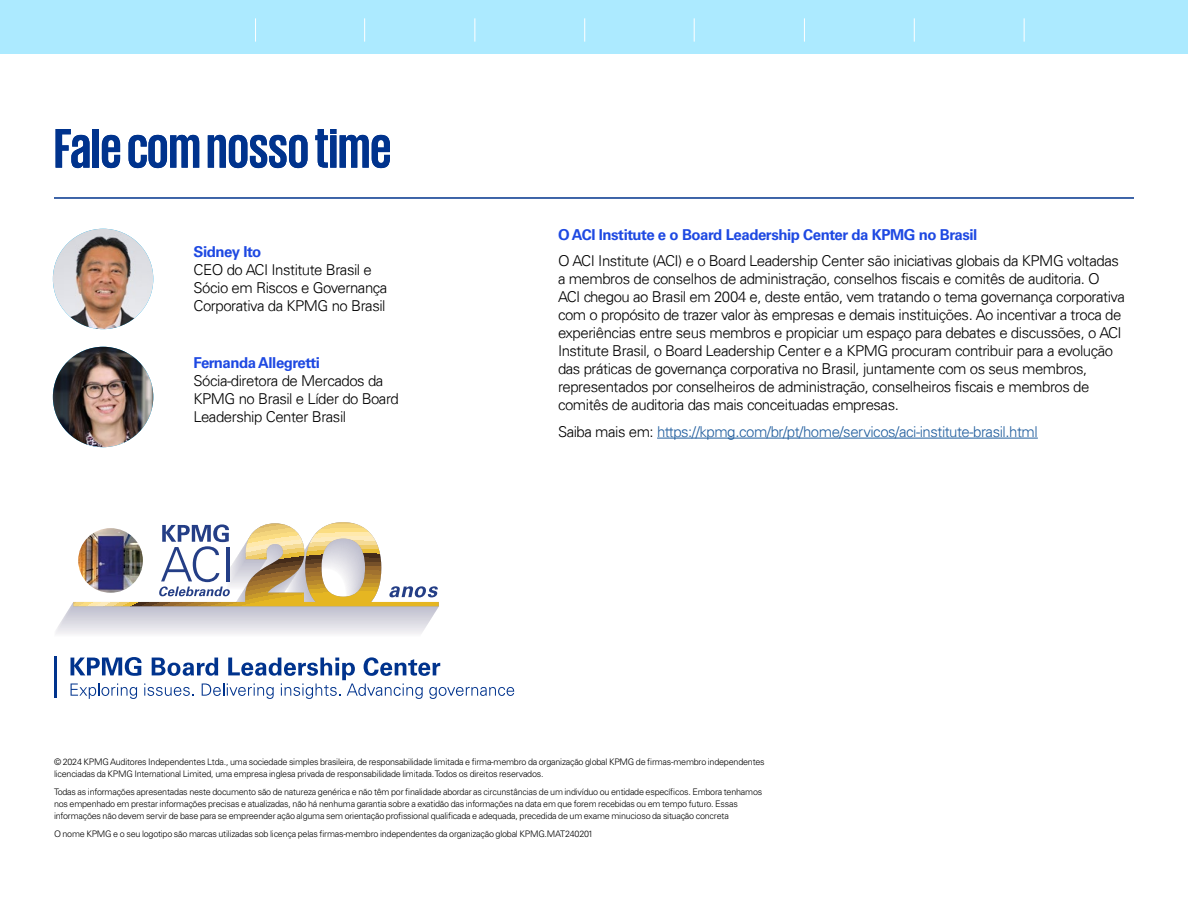
<style>
.page{position:relative;width:1188px;height:918px;background:#fff}
.page>*{position:absolute;margin:0;border:0;box-sizing:border-box;transform-origin:0 0}
.t1{font:700 57px "KPMG";color:#00338d}
.t2{font:300 15px/18px "Univers 45";letter-spacing:-.03em;color:#000}
.t3{font:700 15px "Univers LT Std";letter-spacing:-.03em;color:#1e49e2}
.t4{font:300 15px "Univers 45";letter-spacing:-.03em;color:#215e9e}
.t5{font:300 9px/12px "Univers LT Std";letter-spacing:-.025em;color:#000}
.s1{color:#000}
</style>
<div class="page">
<hr style="left:54px;top:198px;width:1080px;height:1px;background:#00338d">
<svg style="left:70px;top:657px;width:444px;height:42px"></svg>
<hr style="left:54px;top:657px;width:2px;height:41px;background:#00338d">
<hr style="left:657px;top:438px;width:381px;height:1px;background:#215e9e">
<svg style="left:56px;top:522px;width:383px;height:112px"></svg>
<img style="left:78px;top:528px;width:65px;height:65px;border-radius:32px">
<img style="left:53px;top:229px;width:100px;height:100px;border-radius:50px">
<img style="left:53px;top:347px;width:100px;height:100px;border-radius:50px">
<div style="left:0;top:0;width:1188px;height:54px;background:#aceaff"></div>
<svg style="left:255px;top:18px;width:1px;height:24px"></svg>
<svg style="left:364px;top:18px;width:1px;height:24px"></svg>
<svg style="left:475px;top:18px;width:1px;height:24px"></svg>
<svg style="left:584px;top:18px;width:1px;height:24px"></svg>
<svg style="left:694px;top:18px;width:1px;height:24px"></svg>
<svg style="left:804px;top:18px;width:1px;height:24px"></svg>
<svg style="left:914px;top:18px;width:1px;height:24px"></svg>
<svg style="left:1024px;top:18px;width:1px;height:24px"></svg>
<h1 class="t1" style="left:54px;top:120px;width:339px">Fale com nosso time</h1>
<h2 class="t3" style="left:193px;top:243px;width:69px">Sidney Ito</h2>
<h2 class="t2" style="left:193px;top:261px;width:195px">CEO do ACI Institute Brasil e<br>Sócio em Riscos e Governança<br>Corporativa da KPMG no Brasil</h2>
<h2 class="t3" style="left:193px;top:354px;width:128px">Fernanda Allegretti</h2>
<h2 class="t2" style="left:193px;top:372px;width:207px">Sócia-diretora de Mercados da<br>KPMG no Brasil e Líder do Board<br>Leadership Center Brasil</h2>
<h2 class="t3" style="left:558px;top:226px;width:421px">O ACI Institute e o Board Leadership Center da KPMG no Brasil</h2>
<p class="t2" style="left:558px;top:252px;width:568px">O ACI Institute (ACI) e o Board Leadership Center são iniciativas globais da KPMG voltadas a membros de conselhos de administração, conselhos fiscais e comitês de auditoria. O ACI chegou ao Brasil em 2004 e, deste então, vem tratando o tema governança corporativa com o propósito de trazer valor às empresas e demais instituições. Ao incentivar a troca de experiências entre seus membros e propiciar um espaço para debates e discussões, o ACI Institute Brasil, o Board Leadership Center e a KPMG procuram contribuir para a evolução das práticas de governança corporativa no Brasil, juntamente com os seus membros, representados por conselheiros de administração, conselheiros fiscais e membros de comitês de auditoria das mais conceituadas empresas.</p>
<h2 class="t4" style="left:558px;top:422px;width:481px"><span class="s1">Saiba mais em:</span> https://kpmg.com/br/pt/home/servicos/aci-institute-brasil.html</h2>
<p class="t5" style="left:54px;top:756px;width:712px">© 2024 KPMG Auditores Independentes Ltda., uma sociedade simples brasileira, de responsabilidade limitada e firma-membro da organização global KPMG de firmas-membro independentes licenciadas da KPMG International Limited, uma empresa inglesa privada de responsabilidade limitada. Todos os direitos reservados.</p>
<p class="t5" style="left:54px;top:786px;width:710px">Todas as informações apresentadas neste documento são de natureza genérica e não têm por finalidade abordar as circunstâncias de um indivíduo ou entidade específicos. Embora tenhamos nos empenhado em prestar informações precisas e atualizadas, não há nenhuma garantia sobre a exatidão das informações na data em que forem recebidas ou em tempo futuro. Essas informações não devem servir de base para se empreender ação alguma sem orientação profissional qualificada e adequada, precedida de um exame minucioso da situação concreta</p>
<p class="t5" style="left:54px;top:828px;width:541px">O nome KPMG e o seu logotipo são marcas utilizadas sob licença pelas firmas-membro independentes da organização global KPMG.MAT240201</p>
</div>
